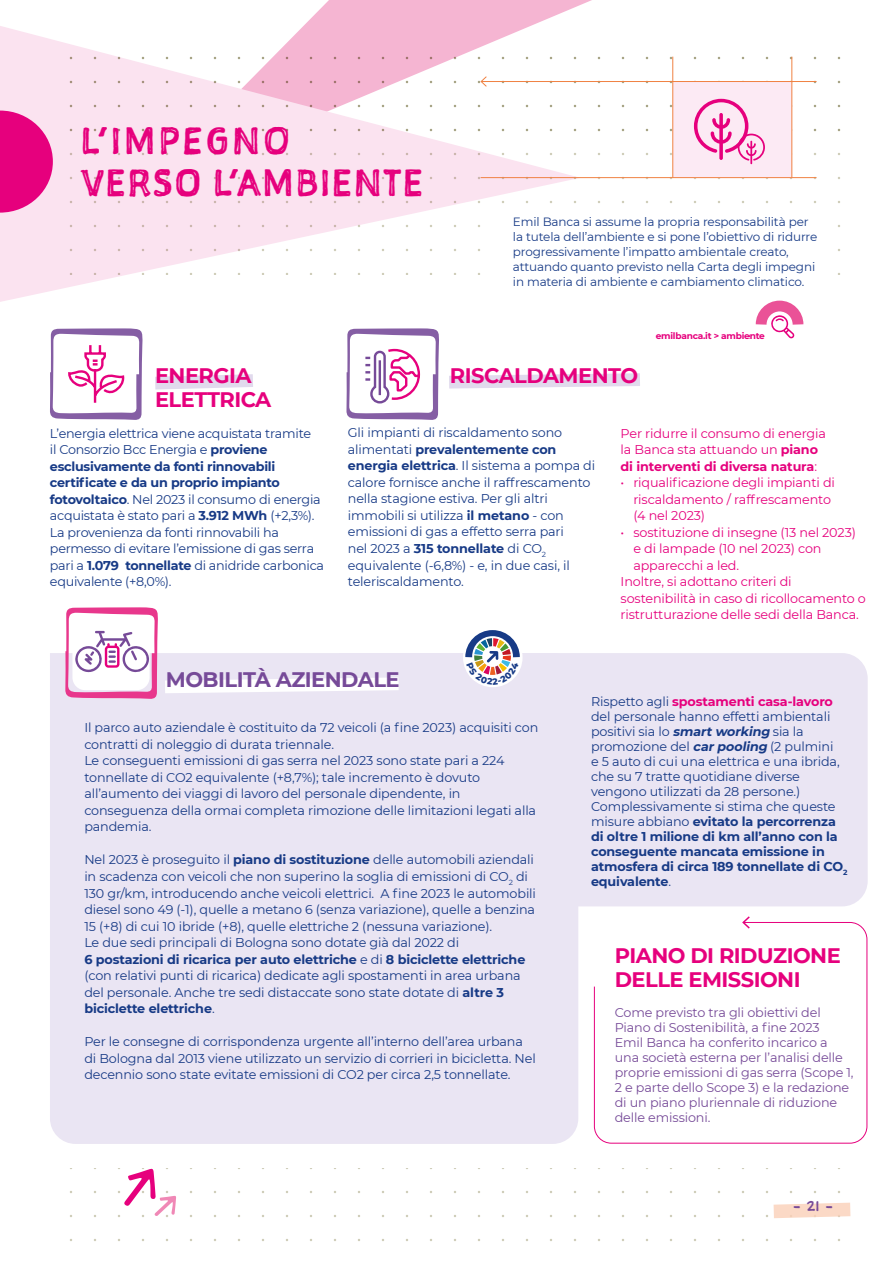
<style>
.page{position:relative;width:893px;height:1263px;background:#fff}
.page>*{position:absolute;margin:0;border:0;box-sizing:border-box;transform-origin:0 0}
.t1{font:36px/42px "Sketchnote Square";letter-spacing:.04em;color:#e6007d}
.t2{font:700 21px/24px "Montserrat";letter-spacing:-.025em;color:#e6007d}
.t3{font:700 21px "Montserrat";letter-spacing:-.025em;color:#764a98}
.t4{font:13.5px "Sketchnote Text";color:#764a98}
.t5{font:12.75px/16.5px "Montserrat";letter-spacing:-.01em;color:#173a86}
.t6{font:12.75px/16.5px "Montserrat";letter-spacing:-.01em;color:#e6007d}
.t7{font:12.75px/15px "Montserrat";letter-spacing:-.01em;color:#764a98}
.t8{font:12px/15px "Montserrat";letter-spacing:-.01em;color:#173a86}
.t9{font:700 9px "Montserrat";letter-spacing:-.025em;color:#e6007d}
.s1{font-weight:700}
.s2{font-weight:700;color:#e6007d}
.s3{font-weight:700;font-style:italic}
</style>
<div class="page">
<svg style="left:303px;top:0;width:289px;height:26px;background:#f6c0d8"></svg>
<svg style="left:0;top:26px;width:530px;height:276px"></svg>
<svg style="left:774px;top:1202px;width:76px;height:16px"></svg>
<svg style="left:50px;top:40px;width:791px;height:234px"></svg>
<div style="left:50px;top:653px;width:528px;height:491px;background:#eae5f3"></div>
<div style="left:339px;top:653px;width:529px;height:253px;background:#eae5f3"></div>
<svg style="left:155px;top:374px;width:98px;height:15px"></svg>
<div style="left:496px;top:208px;width:293px;height:94px;background:#fff"></div>
<div style="left:513px;top:215px;width:312px;height:71px;background:#fff"></div>
<svg style="left:449px;top:373px;width:191px;height:15px;background:#e5dfef"></svg>
<svg style="left:165px;top:677px;width:234px;height:16px"></svg>
<svg style="left:50px;top:328px;width:93px;height:92px"></svg>
<svg style="left:346px;top:328px;width:93px;height:92px"></svg>
<svg style="left:65px;top:607px;width:94px;height:92px"></svg>
<div style="left:673px;top:82px;width:119px;height:96px;background:#fceaf4"></div>
<hr style="left:672px;top:57px;width:1px;height:121px;background:#f08243">
<hr style="left:792px;top:57px;width:1px;height:121px;background:#f08243">
<hr style="left:481px;top:81px;width:335px;height:1px;background:#f08243">
<svg style="left:480px;top:76px;width:7px;height:11px"></svg>
<hr style="left:481px;top:177px;width:335px;height:1px;background:#f08243">
<svg style="left:694px;top:99px;width:71px;height:65px"></svg>
<svg style="left:124px;top:1168px;width:52px;height:48px"></svg>
<svg style="left:594px;top:922px;width:274px;height:222px"></svg>
<svg style="left:741px;top:916px;width:10px;height:14px"></svg>
<svg style="left:0;top:111px;width:53px;height:102px;background:#ea3195"></svg>
<svg style="left:755px;top:300px;width:49px;height:39px"></svg>
<svg style="left:456px;top:630px;width:73px;height:55px"></svg>
<h1 class="t1" style="left:81px;top:120px;width:344px">L’IMPEGNO<br>VERSO L’AMBIENTE</h1>
<h2 class="t2" style="left:155px;top:362px;width:118px">ENERGIA<br>ELETTRICA</h2>
<p class="t8" style="left:513px;top:214px;width:306px">Emil Banca si assume la propria responsabilità per la tutela dell’ambiente e si pone l’obiettivo di ridurre progressivamente l’impatto ambientale creato, attuando quanto previsto nella Carta degli impegni in materia di ambiente e cambiamento climatico.</p>
<h2 class="t2" style="left:450px;top:362px;width:190px">RISCALDAMENTO</h2>
<p class="t9" style="left:656px;top:329px;width:111px">emilbanca.it &gt; ambiente</p>
<p class="t5" style="left:50px;top:424px;width:276px">L’energia elettrica viene acquistata tramite<br>il Consorzio Bcc Energia e <span class="s1">proviene esclusivamente da fonti rinnovabili certificate e da un proprio impianto fotovoltaico</span>. Nel 2023 il consumo di energia acquistata è stato pari a <span class="s1">3.912 MWh</span> (+2,3%).<br>La provenienza da fonti rinnovabili ha permesso di evitare l’emissione di gas serra pari a <span class="s1">1.079 tonnellate</span> di anidride carbonica equivalente (+8,0%).</p>
<p class="t5" style="left:348px;top:424px;width:249px">Gli impianti di riscaldamento sono alimentati <span class="s1">prevalentemente con energia elettrica</span>. Il sistema a pompa di calore fornisce anche il raffrescamento nella stagione estiva. Per gli altri immobili si utilizza <span class="s1">il metano</span> - con emissioni di gas a effetto serra pari<br>nel 2023 a <span class="s1">315 tonnellate</span> di CO<sub>2 </sub>equivalente (-6,8%) - e, in due casi, il teleriscaldamento.</p>
<p class="t6" style="left:621px;top:424px;width:207px">Per ridurre il consumo di energia la Banca sta attuando un <span class="s1">piano di interventi di diversa natura</span>:</p>
<p class="t6" style="left:633px;top:474px;width:203px;text-indent:-13px">• riqualificazione degli impianti di riscaldamento / raffrescamento (4 nel 2023)</p>
<p class="t6" style="left:621px;top:523px;width:237px">• sostituzione di insegne (13 nel 2023)</p>
<p class="t6" style="left:633px;top:540px;width:190px">e di lampade (10 nel 2023) con</p>
<p class="t6" style="left:633px;top:556px;width:107px">apparecchi a led.</p>
<p class="t6" style="left:621px;top:573px;width:172px">Inoltre, si adottano criteri di</p>
<p class="t6" style="left:621px;top:589px;width:247px">sostenibilità in caso di ricollocamento o</p>
<p class="t6" style="left:621px;top:606px;width:240px">ristrutturazione delle sedi della Banca.</p>
<h2 class="t3" style="left:166px;top:665px;width:235px">MOBILITÀ AZIENDALE</h2>
<p class="t5" style="left:84px;top:719px;width:456px">Il parco auto aziendale è costituito da 72 veicoli (a fine 2023) acquisiti con contratti di noleggio di durata triennale.<br>Le conseguenti emissioni di gas serra nel 2023 sono state pari a 224 tonnellate di CO2 equivalente (+8,7%); tale incremento è dovuto all’aumento dei viaggi di lavoro del personale dipendente, in conseguenza della ormai completa rimozione delle limitazioni legati alla pandemia.</p>
<p class="t5" style="left:84px;top:851px;width:453px">Nel 2023 è proseguito il <span class="s1">piano di sostituzione</span> delle automobili aziendali in scadenza con veicoli che non superino la soglia di emissioni di CO<sub>2</sub> di 130 gr/km, introducendo anche veicoli elettrici. A fine 2023 le automobili diesel sono 49 (-1), quelle a metano 6 (senza variazione), quelle a benzina 15 (+8) di cui 10 ibride (+8), quelle elettriche 2 (nessuna variazione).<br>Le due sedi principali di Bologna sono dotate già dal 2022 di<br><span class="s1">6 postazioni di ricarica per auto elettriche</span> e di <span class="s1">8 biciclette elettriche </span>(con relativi punti di ricarica) dedicate agli spostamenti in area urbana del personale. Anche tre sedi distaccate sono state dotate di <span class="s1">altre 3 biciclette elettriche</span>.</p>
<p class="t5" style="left:84px;top:1033px;width:453px">Per le consegne di corrispondenza urgente all’interno dell’area urbana di Bologna dal 2013 viene utilizzato un servizio di corrieri in bicicletta. Nel decennio sono state evitate emissioni di CO2 per circa 2,5 tonnellate.</p>
<p class="t5" style="left:591px;top:693px;width:258px;line-height:15px">Rispetto agli <span class="s2">spostamenti casa-lavoro </span>del personale hanno effetti ambientali positivi sia lo <span class="s3">smartworking</span> sia la promozione del <span class="s3">carpooling</span> (2 pulmini<br>e 5 auto di cui una elettrica e una ibrida, che su 7 tratte quotidiane diverse vengono utilizzati da 28 persone.)<br>Complessivamente si stima che queste misure abbiano <span class="s1">evitato la percorrenza di oltre 1 milione di km all’anno con la conseguente mancata emissione in atmosfera di circa 189 tonnellate di CO</span><sub>2 </sub><span class="s1">equivalente</span>.</p>
<h2 class="t2" style="left:615px;top:942px;width:228px">PIANO DI RIDUZIONE<br>DELLE EMISSIONI</h2>
<p class="t7" style="left:615px;top:1004px;width:240px">Come previsto tra gli obiettivi del Piano di Sostenibilità, a fine 2023<br>Emil Banca ha conferito incarico a una società esterna per l’analisi delle proprie emissioni di gas serra (Scope 1, 2 e parte dello Scope 3) e la redazione di un piano pluriennale di riduzione delle emissioni.</p>
<p class="t4" style="left:793px;top:1197px;width:42px">- 21 -</p>
</div>
